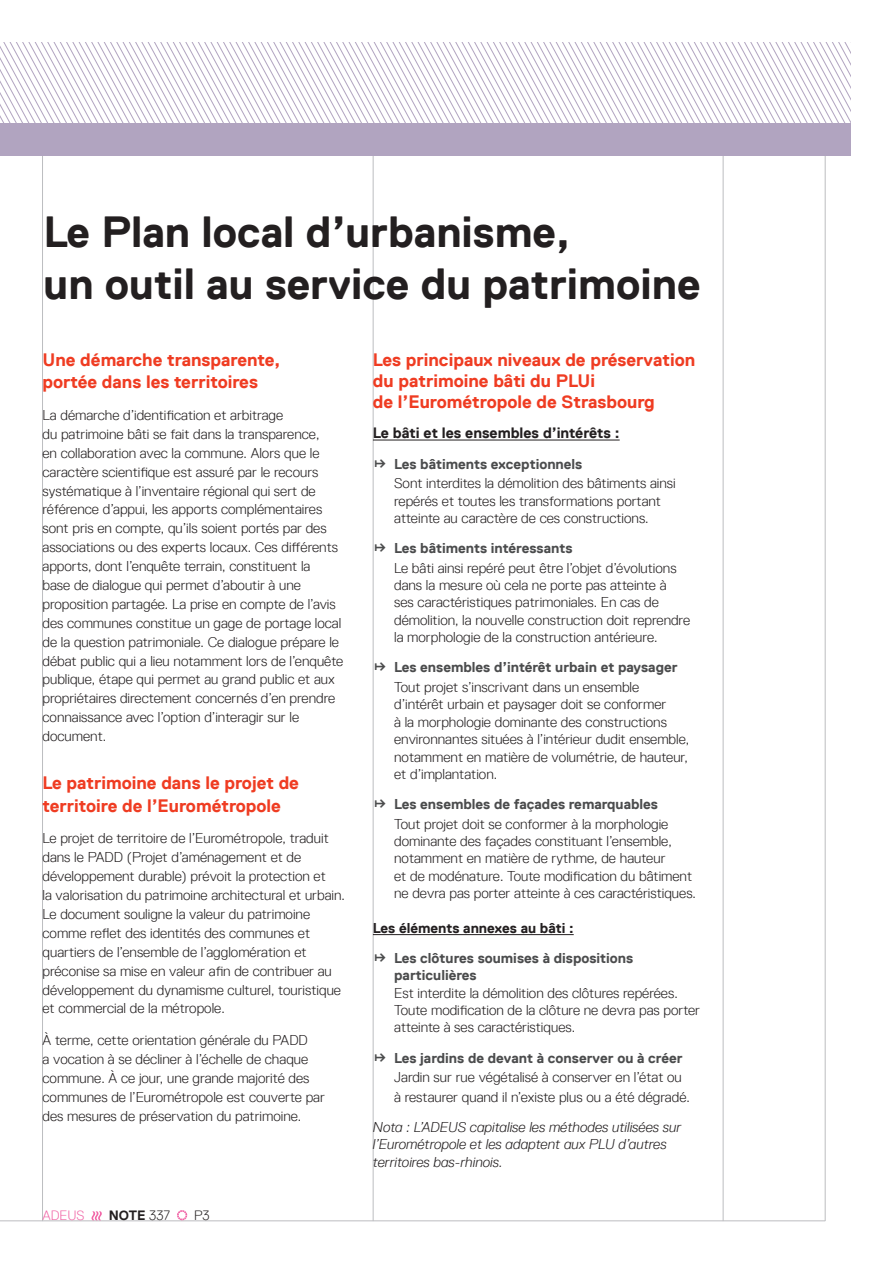
<style>
.page{position:relative;width:893px;height:1263px;background:#fff}
.page>*{position:absolute;margin:0;border:0;box-sizing:border-box;transform-origin:0 0}
.t1{font:700 43.5px/52.2px "Replica";color:#231f20}
.t2{font:700 18px/22.5px "Replica";color:#ef3c22}
.t3{font:700 15px "Replica";color:#231f20}
.t4{font:300 14.25px/18.9px "Replica";color:#231f20}
.t5{font:700 14.25px/19.5px "Replica";color:#4b4c4d}
.t6{font:italic 300 14.25px/17.4px "Replica";color:#231f20}
.t7{font:700 13.5px "Replica";color:#231f20}
.t8{font:300 13.5px "Replica";color:#f166a7}
.t9{font:300 13.5px "Replica";color:#231f20}
.s1{font-weight:300}
.s2{font-family:"Polis Pictogrammes";font-weight:400;color:#4b4c4d}
.s3{font-weight:700;color:#4b4c4d}
.s4{font-family:"Polis Pictogrammes";font-weight:400}
.s5{font-weight:300;color:#231f20}
.s6{color:#231f20}
</style>
<div class="page">
<hr style="left:0;top:1220px;width:825px;height:1px;background:#bcbdc0">
<hr style="left:825px;top:155px;width:1px;height:1066px;background:#bcbdc0">
<hr style="left:42px;top:155px;width:1px;height:1066px;background:#bcbdc0">
<svg style="left:92px;top:1211px;width:10px;height:9px"></svg>
<svg style="left:177px;top:1210px;width:10px;height:10px"></svg>
<hr style="left:373px;top:155px;width:1px;height:1066px;background:#bcbdc0">
<hr style="left:723px;top:155px;width:1px;height:1066px;background:#bcbdc0">
<hr style="left:373px;top:440px;width:247px;height:1px;background:#231f20">
<hr style="left:373px;top:934px;width:201px;height:1px;background:#231f20">
<div style="left:0;top:122px;width:850px;height:33px;background:#b1a4c0"></div>
<svg style="left:0;top:43px;width:850px;height:80px"></svg>
<h1 class="t1" style="left:44px;top:206px;width:658px">Le Plan local d’urbanisme,<br>un outil au service du patrimoine</h1>
<p class="t2" style="left:43px;top:348px;width:239px">Une démarche transparente, portée dans les territoires</p>
<p class="t4" style="left:43px;top:406px;width:302px">La démarche d’identification et arbitrage<br>du patrimoine bâti se fait dans la transparence,<br>en collaboration avec la commune. Alors que le caractère scientifique est assuré par le recours systématique à l’inventaire régional qui sert de référence d’appui, les apports complémentaires sont pris en compte, qu’ils soient portés par des associations ou des experts locaux. Ces différents apports, dont l’enquête terrain, constituent la<br>base de dialogue qui permet d’aboutir à une proposition partagée. La prise en compte de l’avis des communes constitue un gage de portage local de la question patrimoniale. Ce dialogue prépare le débat public qui a lieu notamment lors de l’enquête publique, étape qui permet au grand public et aux propriétaires directement concernés d’en prendre connaissance avec l’option d’interagir sur le document.</p>
<p class="t2" style="left:43px;top:772px;width:258px">Le patrimoine dans le projet de territoire de l’Eurométropole</p>
<p class="t4" style="left:43px;top:829px;width:304px">Le projet de territoire de l’Eurométropole, traduit dans le PADD (Projet d’aménagement et de développement durable) prévoit la protection et<br>la valorisation du patrimoine architectural et urbain.<br>Le document souligne la valeur du patrimoine comme reflet des identités des communes et quartiers de l’ensemble de l’agglomération et préconise sa mise en valeur afin de contribuer au développement du dynamisme culturel, touristique et commercial de la métropole.</p>
<p class="t4" style="left:43px;top:1031px;width:284px">À terme, cette orientation générale du PADD<br>a vocation à se décliner à l’échelle de chaque commune. À ce jour, une grande majorité des communes de l’Eurométropole est couverte par des mesures de préservation du patrimoine.</p>
<p class="t8" style="left:43px;top:1208px;width:43px">ADEUS</p>
<p class="t7" style="left:109px;top:1208px;width:63px">NOTE <span class="s1">337</span></p>
<p class="t9" style="left:194px;top:1208px;width:17px">P3</p>
<p class="t2" style="left:373px;top:349px;width:324px;line-height:21px">Les principaux niveaux de préservation du patrimoine bâti du PLUi<br>de l’Eurométropole de Strasbourg</p>
<p class="t3" style="left:373px;top:424px;width:248px">Le bâti et les ensembles d’intérêts :</p>
<p class="t4" style="left:394px;top:454px;width:283px;line-height:19.5px;text-indent:-21px"><span class="s2">X</span> <span class="s3">Les bâtiments exceptionnels<br></span>Sont interdites la démolition des bâtiments ainsi</p>
<p class="t4" style="left:394px;top:492px;width:268px;line-height:17.4px">repérés et toutes les transformations portant atteinte au caractère de ces constructions.</p>
<p class="t4" style="left:394px;top:538px;width:284px;line-height:19.5px;text-indent:-21px"><span class="s2">X</span> <span class="s3">Les bâtiments intéressants<br></span>Le bâti ainsi repéré peut être l’objet d’évolutions</p>
<p class="t4" style="left:394px;top:576px;width:297px;line-height:17.4px">dans la mesure où cela ne porte pas atteinte à<br>ses caractéristiques patrimoniales. En cas de démolition, la nouvelle construction doit reprendre la morphologie de la construction antérieure.</p>
<p class="t5" style="left:394px;top:658px;width:285px;text-indent:-21px"><span class="s4">X</span> Les ensembles d’intérêt urbain et paysager<br><span class="s5">Tout projet s’inscrivant dans un ensemble</span></p>
<p class="t4" style="left:394px;top:696px;width:297px;line-height:17.4px">d’intérêt urbain et paysager doit se conformer<br>à la morphologie dominante des constructions environnantes situées à l’intérieur dudit ensemble, notamment en matière de volumétrie, de hauteur, et d’implantation.</p>
<p class="t4" style="left:394px;top:794px;width:276px;line-height:19.5px;text-indent:-21px"><span class="s2">X</span> <span class="s3">Les ensembles de façades remarquables<br></span>Tout projet doit se conformer à la morphologie</p>
<p class="t4" style="left:394px;top:832px;width:303px;line-height:17.4px">dominante des façades constituant l’ensemble, notamment en matière de rythme, de hauteur<br>et de modénature. Toute modification du bâtiment ne devra pas porter atteinte à ces caractéristiques.</p>
<p class="t5" style="left:373px;top:913px;width:262px;line-height:30.2px"><span class="s6">Les éléments annexes au bâti :<br></span><span class="s4">X</span> Les clôtures soumises à dispositions</p>
<p class="t5" style="left:394px;top:965px;width:84px">particulières</p>
<p class="t4" style="left:394px;top:984px;width:307px;line-height:17.4px">Est interdite la démolition des clôtures repérées.<br>Toute modification de la clôture ne devra pas porter atteinte à ses caractéristiques.</p>
<p class="t4" style="left:394px;top:1048px;width:297px;line-height:19.5px;text-indent:-21px"><span class="s2">X</span> <span class="s3">Les jardins de devant à conserver ou à créer<br></span>Jardin sur rue végétalisé à conserver en l’état ou à restaurer quand il n’existe plus ou a été dégradé.</p>
<p class="t6" style="left:373px;top:1118px;width:310px">Nota : L’ADEUS capitalise les méthodes utilisées sur l’Eurométropole et les adaptent aux PLU d’autres territoires bas-rhinois.</p>
</div>
